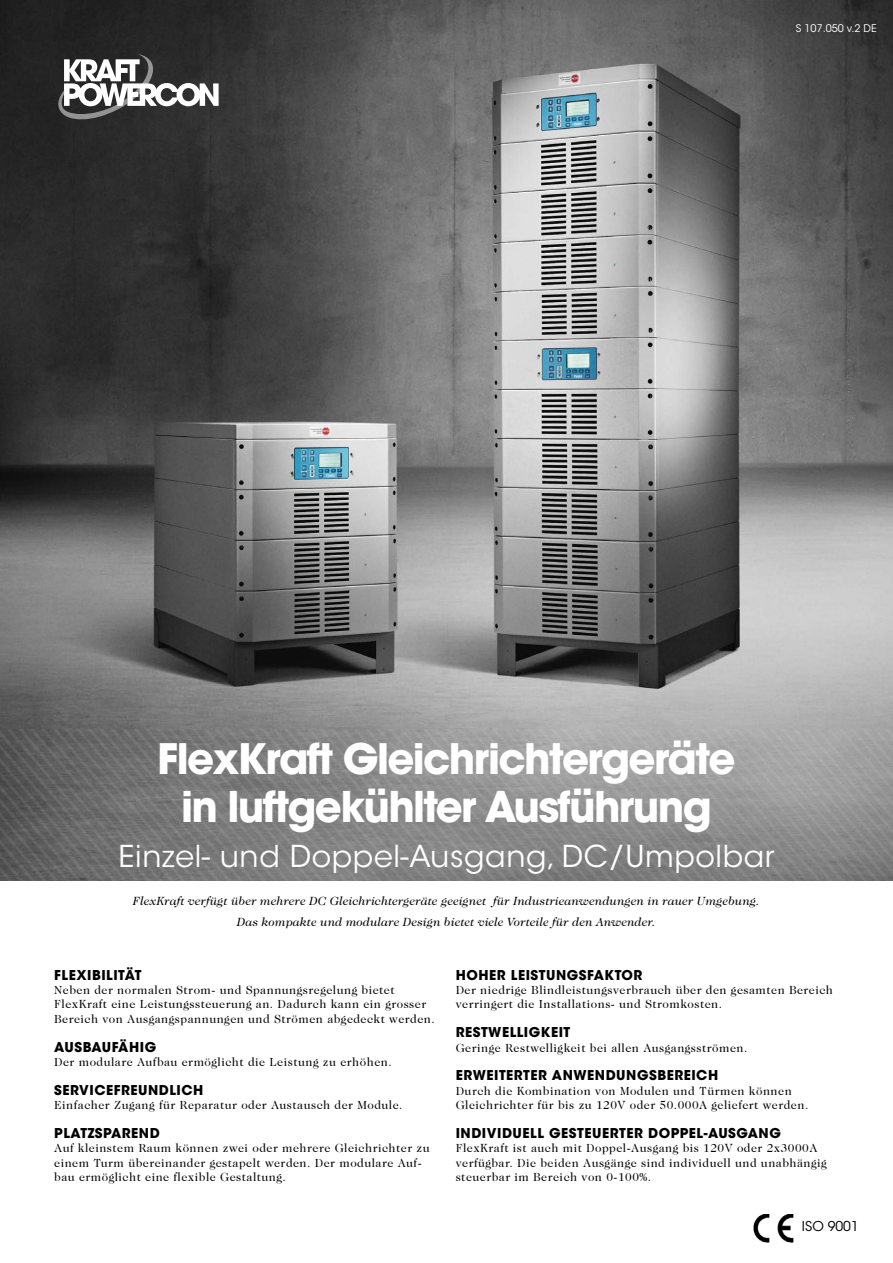
<style>
.page{position:relative;width:893px;height:1263px;background:#fff}
.page>*{position:absolute;margin:0;border:0;box-sizing:border-box;transform-origin:0 0}
.t1{font:700 42px "Avant Garde LT";letter-spacing:-.04em;color:#fff}
.t2{font:700 42px "ITC Avant Garde Std";letter-spacing:-.04em;color:#fff}
.t3{font:30px "ITC Avant Garde Std";letter-spacing:.02em;color:#fff}
.t4{font:700 13.5px "ITC Avant Garde Std";letter-spacing:.04em;color:#000}
.t5{font:13.5px "ITC Avant Garde Std";color:#000}
.t6{font:12px/14.4px "ITC Caslon 224";letter-spacing:.04em;color:#000}
.t7{font:italic 12px/21px "Caslon 224 Std";letter-spacing:.01em;color:#000;text-align:center}
.t8{font:10.5px "ITC Avant Garde Std";color:#fff}
</style>
<div class="page">
<img style="left:0;top:0;width:893px;height:729px">
<svg style="left:58px;top:54px;width:161px;height:65px"></svg>
<img style="left:753px;top:1214px;width:41px;height:29px">
<svg style="left:0;top:729px;width:893px;height:151px;background:#868686"></svg>
<p class="t8" style="left:796px;top:22px;width:82px">S 107.050 v.2 DE</p>
<h1 class="t1" style="left:157px;top:731px;width:580px">FlexKraft Gleichrichtergeräte</h1>
<h1 class="t2" style="left:181px;top:779px;width:532px">in luftgekühlter Ausführung</h1>
<h2 class="t3" style="left:118px;top:838px;width:658px">Einzel- und Doppel-Ausgang, DC/Umpolbar</h2>
<p class="t7" style="left:133px;top:890px;width:628px">FlexKraft verfügt über mehrere DC Gleichrichtergeräte geeignet für Industrieanwendungen in rauer Umgebung.<br>Das kompakte und modulare Design bietet viele Vorteile für den Anwender.</p>
<p class="t4" style="left:54px;top:966px;width:89px">FLEXIBILITÄT</p>
<p class="t6" style="left:54px;top:982px;width:382px">Neben der normalen Strom- und Spannungsregelung bietet<br>FlexKraft eine Leistungssteuerung an. Dadurch kann ein grosser<br>Bereich von Ausgangspannungen und Strömen abgedeckt werden.</p>
<p class="t4" style="left:54px;top:1038px;width:104px">AUSBAUFÄHIG</p>
<p class="t6" style="left:54px;top:1054px;width:339px">Der modulare Aufbau ermöglicht die Leistung zu erhöhen.</p>
<p class="t4" style="left:54px;top:1081px;width:151px">SERVICEFREUNDLICH</p>
<p class="t6" style="left:54px;top:1098px;width:350px">Einfacher Zugang für Reparatur oder Austausch der Module.</p>
<p class="t4" style="left:54px;top:1124px;width:107px">PLATZSPAREND</p>
<p class="t6" style="left:54px;top:1141px;width:377px">Auf kleinstem Raum können zwei oder mehrere Gleichrichter zu einem Turm übereinander gestapelt werden. Der modulare Auf&shy;bau ermöglicht eine flexible Gestaltung.</p>
<p class="t4" style="left:456px;top:966px;width:188px">HOHER LEISTUNGSFAKTOR</p>
<p class="t6" style="left:456px;top:982px;width:379px">Der niedrige Blindleistungsverbrauch über den gesamten Bereich verringert die Installations- und Stromkosten.</p>
<p class="t4" style="left:456px;top:1023px;width:116px">RESTWELLIGKEIT</p>
<p class="t6" style="left:456px;top:1040px;width:293px">Geringe Restwelligkeit bei allen Ausgangsströmen.</p>
<p class="t4" style="left:456px;top:1067px;width:264px">ERWEITERTER ANWENDUNGSBEREICH</p>
<p class="t6" style="left:456px;top:1083px;width:354px">Durch die Kombination von Modulen und Türmen können<br>Gleichrichter für bis zu 120V oder 50.000A geliefert werden.</p>
<p class="t4" style="left:456px;top:1124px;width:327px">INDIVIDUELL GESTEUERTER DOPPEL-AUSGANG</p>
<p class="t6" style="left:456px;top:1141px;width:373px">FlexKraft ist auch mit Doppel-Ausgang bis 120V oder 2x3000A verfügbar. Die beiden Ausgänge sind individuell und unabhängig steuerbar im Bereich von 0-100%.</p>
<p class="t5" style="left:802px;top:1217px;width:58px">ISO 9001</p>
</div>
